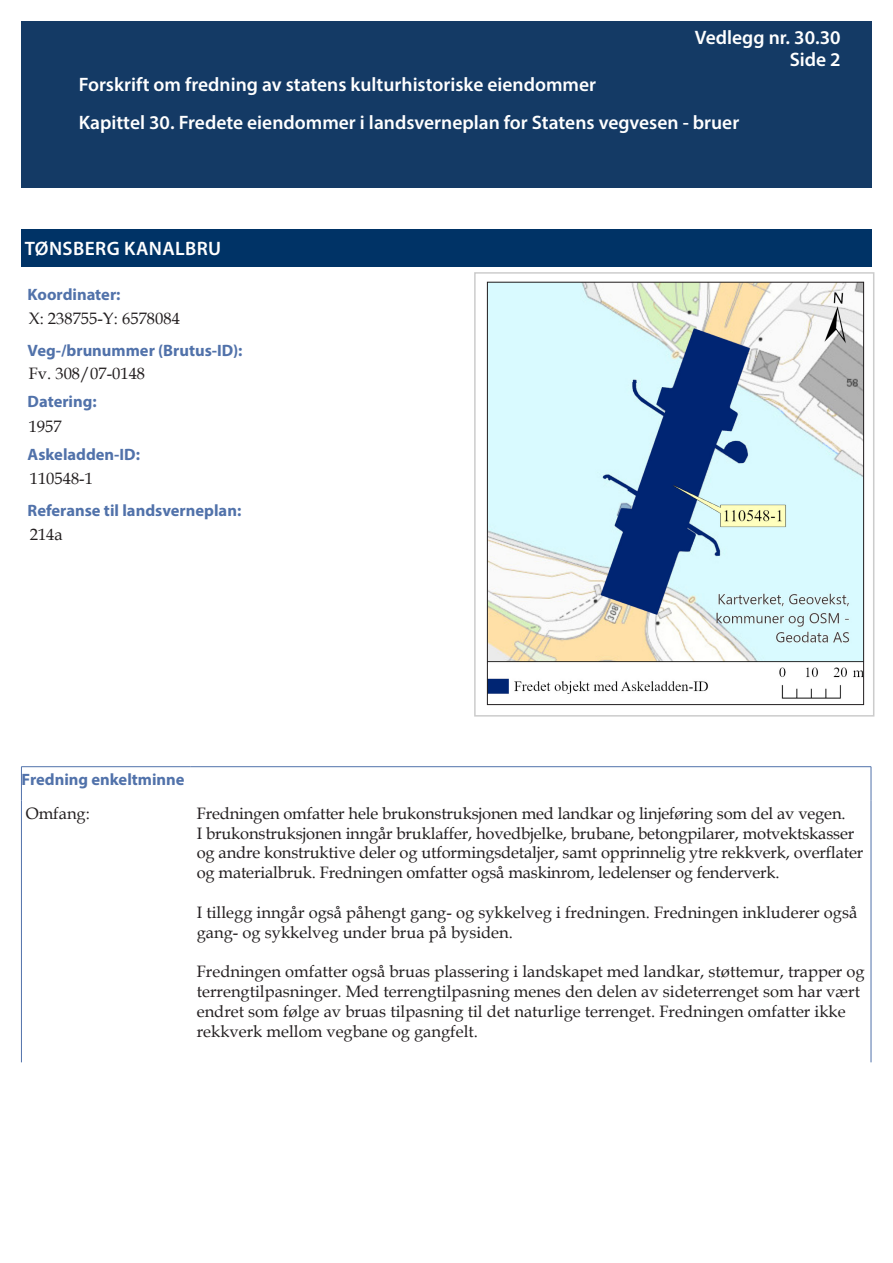
<style>
.page{position:relative;width:893px;height:1263px;background:#fff}
.page>*{position:absolute;margin:0;border:0;box-sizing:border-box;transform-origin:0 0}
.Overskrift_1_MyrPro{font:600 19.5px "Myriad Pro";color:#fff}
.Overskrift_1_MyrPro-2{font:600 19.5px "Myriad Pro";letter-spacing:.02em;color:#fff}
.Tekst_-_data_11{font:16.5px/19.8px "Book Antiqua";color:#231f20}
.Overskrift_2_MyrPro{font:700 16.5px "Myriad Pro";color:#5172aa}
.Tekst_-_data_10{font:16.5px "Book Antiqua";color:#231f20}
</style>
<div class="page">
<div style="left:21px;top:21px;width:851px;height:167px;background:#143a65"></div>
<div style="left:21px;top:230px;width:851px;height:37px;background:#036"></div>
<hr style="left:21px;top:766px;width:170px;height:1px;background:#5172aa">
<hr style="left:21px;top:767px;width:1px;height:34px;background:#5172aa">
<hr style="left:191px;top:766px;width:680px;height:1px;background:#5172aa">
<hr style="left:871px;top:767px;width:1px;height:34px;background:#5172aa">
<hr style="left:21px;top:801px;width:1px;height:261px;background:#5172aa">
<hr style="left:871px;top:801px;width:1px;height:261px;background:#5172aa">
<img style="left:489px;top:284px;width:373px;height:415px">
<p class="Overskrift_1_MyrPro" style="left:695px;top:25px;width:147px">Vedlegg nr. 30.30</p>
<p class="Overskrift_1_MyrPro" style="left:79px;top:72px;width:519px">Forskrift om fredning av statens kulturhistoriske eiendommer</p>
<p class="Overskrift_1_MyrPro" style="left:79px;top:110px;width:662px">Kapittel 30. Fredete eiendommer i landsverneplan for Statens vegvesen - bruer</p>
<p class="Overskrift_1_MyrPro-2" style="left:25px;top:236px;width:198px">TØNSBERG KANALBRU</p>
<p class="Overskrift_2_MyrPro" style="left:28px;top:283px;width:94px">Koordinater:</p>
<p class="Tekst_-_data_10" style="left:29px;top:307px;width:153px">X: 238755-Y: 6578084</p>
<p class="Overskrift_2_MyrPro" style="left:28px;top:340px;width:216px">Veg-/brunummer (Brutus-ID):</p>
<p class="Tekst_-_data_11" style="left:29px;top:363px;width:118px">Fv. 308/07-0148</p>
<p class="Overskrift_2_MyrPro" style="left:28px;top:391px;width:71px">Datering:</p>
<p class="Tekst_-_data_11" style="left:29px;top:416px;width:34px">1957</p>
<p class="Overskrift_2_MyrPro" style="left:28px;top:444px;width:114px">Askeladden-ID:</p>
<p class="Tekst_-_data_10" style="left:30px;top:467px;width:65px">110548-1</p>
<p class="Overskrift_2_MyrPro" style="left:28px;top:500px;width:215px">Referanse til landsverneplan:</p>
<p class="Tekst_-_data_11" style="left:30px;top:524px;width:34px">214a</p>
<p class="Overskrift_1_MyrPro" style="left:790px;top:47px;width:52px">Side 2</p>
<p class="Overskrift_2_MyrPro" style="left:22px;top:769px;width:165px">Fredning enkeltminne</p>
<p class="Tekst_-_data_11" style="left:26px;top:803px;width:66px">Omfang:</p>
<p class="Tekst_-_data_11" style="left:197px;top:803px;width:668px">Fredningen omfatter hele brukonstruksjonen med landkar og linjeføring som del av vegen.<br>I brukonstruksjonen inngår bruklaffer, hovedbjelke, brubane, betongpilarer, motvektskasser og andre konstruktive deler og utformingsdetaljer, samt opprinnelig ytre rekkverk, overflater og materialbruk. Fredningen omfatter også maskinrom, ledelenser og fenderverk.</p>
<p class="Tekst_-_data_11" style="left:197px;top:902px;width:662px">I tillegg inngår også påhengt gang- og sykkelveg i fredningen. Fredningen inkluderer også gang- og sykkelveg under brua på bysiden.</p>
<p class="Tekst_-_data_11" style="left:197px;top:961px;width:669px">Fredningen omfatter også bruas plassering i landskapet med landkar, støttemur, trapper og terrengtilpasninger. Med terrengtilpasning menes den delen av sideterrenget som har vært endret som følge av bruas tilpasning til det naturlige terrenget. Fredningen omfatter ikke rekkverk mellom vegbane og gangfelt.</p>
</div>
